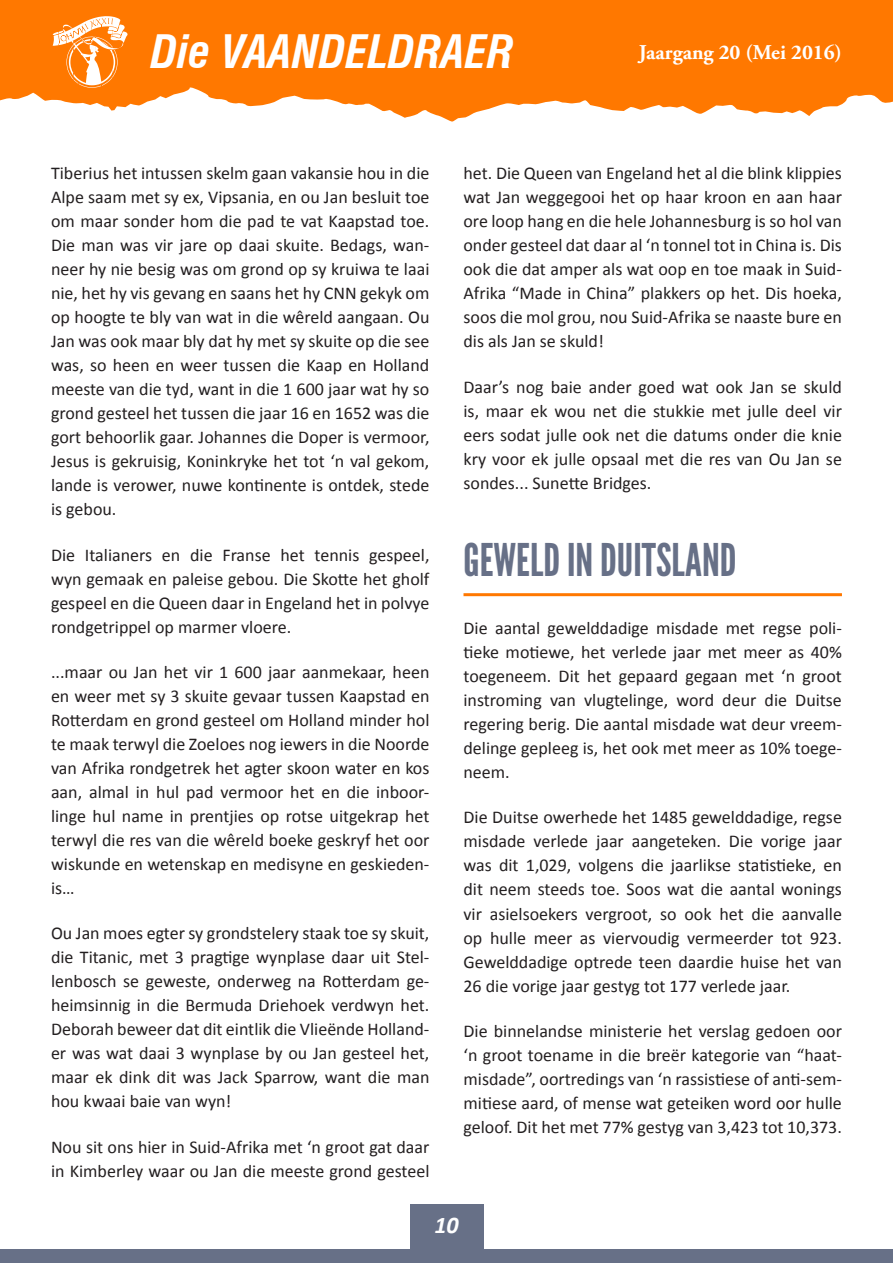
<style>
.page{position:relative;width:893px;height:1263px;background:#fff}
.page>*{position:absolute;margin:0;border:0;box-sizing:border-box;transform-origin:0 0}
.Heading{font:45px "League Gothic";color:#677087}
.t1{font:italic 700 condensed 45px "Swiss 721 BT";color:#fff}
.t2{font:italic 700 24px "Calibri";color:#fff}
.t3{font:700 21px "Adobe Garamond Pro";color:#fff}
.body{font:18px/24px "Calibri";color:#231f20;text-align:justify}
</style>
<div class="page">
<div style="left:410px;top:1204px;width:73px;height:46px;background:#677087"></div>
<hr style="left:463px;top:593px;width:379px;height:3px;background:#ff7800">
<div style="left:0;top:0;width:893px;height:124px;background:#ff7800"></div>
<div style="left:0;top:1250px;width:893px;height:13px;background:#677087"></div>
<svg style="left:0;top:16px;width:893px;height:108px"></svg>
<h1 class="t1" style="left:151px;top:25px;width:364px">Die VAANDELDRAER</h1>
<p class="t3" style="left:639px;top:40px;width:205px">Jaargang 20 (Mei 2016)</p>
<p class="body" style="left:51px;top:161px;width:380px">Tiberius het intussen skelm gaan vakansie hou in die Alpe saam met sy ex, Vipsania, en ou Jan besluit toe om maar sonder hom die pad te vat Kaapstad toe.<br>Die man was vir jare op daai skuite. Bedags, wan&shy;neer hy nie besig was om grond op sy kruiwa te laai nie, het hy vis gevang en saans het hy CNN gekyk om op hoogte te bly van wat in die wêreld aangaan. Ou Jan was ook maar bly dat hy met sy skuite op die see was, so heen en weer tussen die Kaap en Holland meeste van die tyd, want in die 1 600 jaar wat hy so grond gesteel het tussen die jaar 16 en 1652 was die gort behoorlik gaar. Johannes die Doper is vermoor, Jesus is gekruisig, Koninkryke het tot ‘n val gekom, lande is verower, nuwe kontinente is ontdek, stede is gebou.</p>
<p class="body" style="left:51px;top:543px;width:380px">Die Italianers en die Franse het tennis gespeel, wyn gemaak en paleise gebou. Die Skotte het gholf gespeel en die Queen daar in Engeland het in polvye rondgetrippel op marmer vloere.</p>
<p class="body" style="left:51px;top:660px;width:380px">...maar ou Jan het vir 1 600 jaar aanmekaar, heen en weer met sy 3 skuite gevaar tussen Kaapstad en Rotterdam en grond gesteel om Holland minder hol te maak terwyl die Zoeloes nog iewers in die Noorde van Afrika rondgetrek het agter skoon water en kos aan, almal in hul pad vermoor het en die inboor&shy;linge hul name in prentjies op rotse uitgekrap het terwyl die res van die wêreld boeke geskryf het oor wiskunde en wetenskap en medisyne en geskieden&shy;is…</p>
<p class="body" style="left:51px;top:921px;width:380px">Ou Jan moes egter sy grondstelery staak toe sy skuit, die Titanic, met 3 pragtige wynplase daar uit Stel&shy;lenbosch se geweste, onderweg na Rotterdam ge&shy;heimsinnig in die Bermuda Driehoek verdwyn het.<br>Deborah beweer dat dit eintlik die Vlieënde Holland&shy;er was wat daai 3 wynplase by ou Jan gesteel het, maar ek dink dit was Jack Sparrow, want die man hou kwaai baie van wyn!</p>
<p class="body" style="left:51px;top:1134px;width:380px">Nou sit ons hier in Suid-Afrika met ‘n groot gat daar in Kimberley waar ou Jan die meeste grond gesteel</p>
<p class="body" style="left:463px;top:161px;width:380px">het. Die Queen van Engeland het al die blink klippies wat Jan weggegooi het op haar kroon en aan haar ore loop hang en die hele Johannesburg is so hol van onder gesteel dat daar al ‘n tonnel tot in China is. Dis ook die dat amper als wat oop en toe maak in Suid-Afrika “Made in China” plakkers op het. Dis hoeka, soos die mol grou, nou Suid-Afrika se naaste bure en dis als Jan se skuld!</p>
<p class="body" style="left:463px;top:375px;width:380px">Daar’s nog baie ander goed wat ook Jan se skuld is, maar ek wou net die stukkie met julle deel vir eers sodat julle ook net die datums onder die knie kry voor ek julle opsaal met die res van Ou Jan se sondes... Sunette Bridges.</p>
<p class="Heading" style="left:463px;top:533px;width:275px">GEWELD IN DUITSLAND</p>
<p class="body" style="left:463px;top:616px;width:380px">Die aantal gewelddadige misdade met regse poli&shy;tieke motiewe, het verlede jaar met meer as 40% toegeneem. Dit het gepaard gegaan met ‘n groot instroming van vlugtelinge, word deur die Duitse regering berig. Die aantal misdade wat deur vreem&shy;delinge gepleeg is, het ook met meer as 10% toege&shy;neem.</p>
<p class="body" style="left:463px;top:805px;width:380px">Die Duitse owerhede het 1485 gewelddadige, regse misdade verlede jaar aangeteken. Die vorige jaar was dit 1,029, volgens die jaarlikse statistieke, en dit neem steeds toe. Soos wat die aantal wonings vir asielsoekers vergroot, so ook het die aanvalle op hulle meer as viervoudig vermeerder tot 923.<br>Gewelddadige optrede teen daardie huise het van 26 die vorige jaar gestyg tot 177 verlede jaar.</p>
<p class="body" style="left:463px;top:1019px;width:380px">Die binnelandse ministerie het verslag gedoen oor ‘n groot toename in die breër kategorie van “haat&shy;misdade”, oortredings van ‘n rassistiese of anti-sem&shy;mitiese aard, of mense wat geteiken word oor hulle geloof. Dit het met 77% gestyg van 3,423 tot 10,373.</p>
<h2 class="t2" style="left:434px;top:1210px;width:26px">10</h2>
</div>
